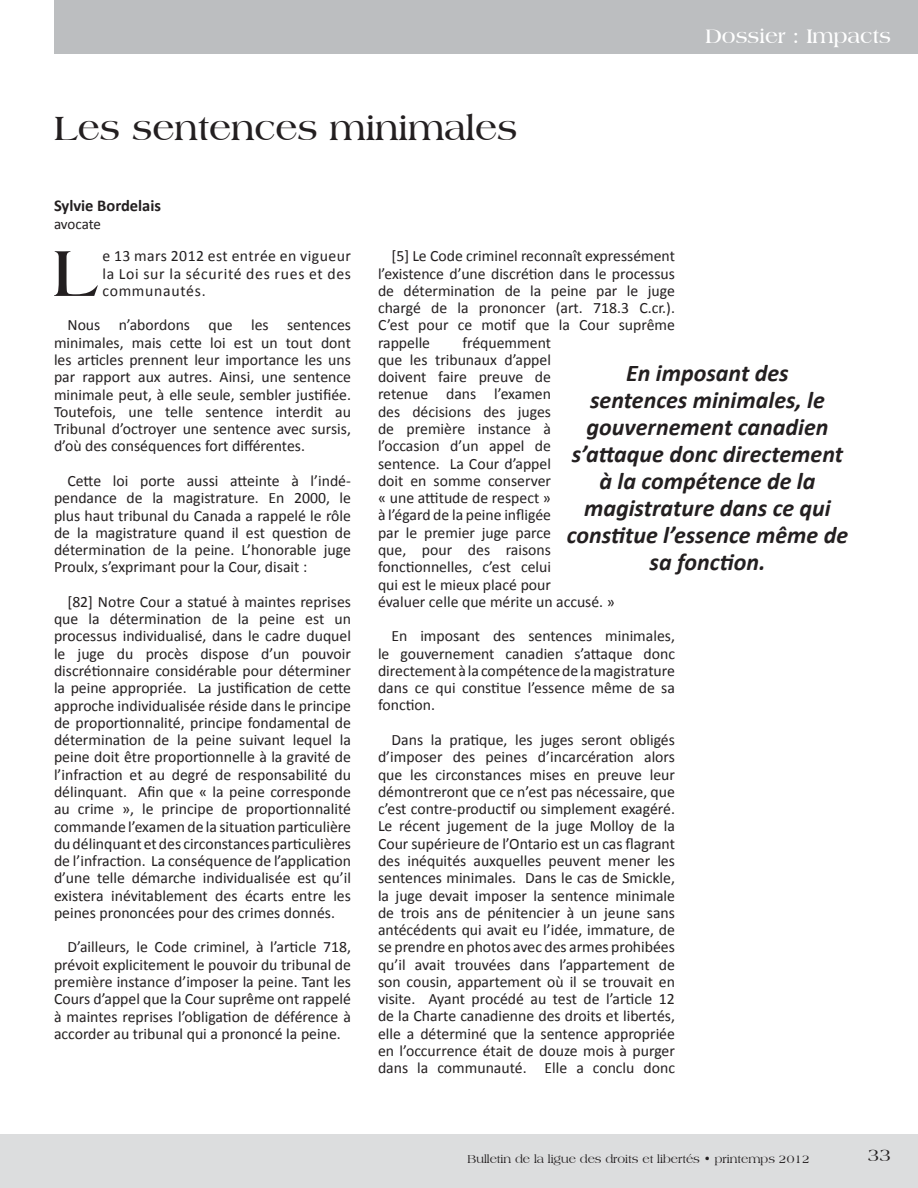
<style>
.page{position:relative;width:918px;height:1188px;background:#fff}
.page>*{position:absolute;margin:0;border:0;box-sizing:border-box;transform-origin:0 0}
.t1{font:700 68.7px "Americana BT";color:#231f20}
.t2{font:700 36px "Americana BT";color:#231f20}
.t3{font:italic 700 24px/27px "Calibri";color:#231f20;text-align:center}
.t4{font:700 21px "Americana BT";color:#fff}
.t5{font:18px "Americana BT";color:#231f20}
.t6{font:700 16.5px "Calibri";color:#231f20}
.t7{font:15.75px/17.2px "Calibri";color:#231f20;text-align:justify}
.t8{font:15px "Calibri";letter-spacing:-.01em;color:#231f20}
.t9{font:12px "Americana BT";color:#231f20}
</style>
<div class="page">
<div style="left:0;top:1134px;width:918px;height:54px;background:#dcddde"></div>
<div style="left:54px;top:0;width:864px;height:54px;background:#bcbec0"></div>
<h2 class="t2" style="left:54px;top:106px;width:465px">Les sentences minimales</h2>
<p class="t6" style="left:54px;top:195px;width:109px">Sylvie Bordelais</p>
<p class="t8" style="left:54px;top:215px;width:49px">avocate</p>
<h3 class="t4" style="left:705px;top:23px;width:187px">Dossier : Impacts</h3>
<h1 class="t1" style="left:52px;top:231px;width:47px">L</h1>
<p class="t7" style="left:102px;top:248px;width:250px">e 13 mars 2012 est entrée en vigueur la Loi sur la sécurité des rues et des communautés.</p>
<p class="t7" style="left:54px;top:317px;width:299px;text-indent:13px">Nous n’abordons que les sentences minimales, mais cette loi est un tout dont les articles prennent leur importance les uns par rapport aux autres. Ainsi, une sentence minimale peut, à elle seule, sembler justifiée.<br>Toutefois, une telle sentence interdit au Tribunal d’octroyer une sentence avec sursis, d’où des conséquences fort différentes.</p>
<p class="t7" style="left:54px;top:472px;width:299px;text-indent:13px">Cette loi porte aussi atteinte à l’indé&shy;pendance de la magistrature. En 2000, le plus haut tribunal du Canada a rappelé le rôle de la magistrature quand il est question de détermination de la peine. L’honorable juge Proulx, s’exprimant pour la Cour, disait :</p>
<p class="t7" style="left:54px;top:593px;width:299px;text-indent:13px">[82] Notre Cour a statué à maintes reprises que la détermination de la peine est un processus individualisé, dans le cadre duquel le juge du procès dispose d’un pouvoir discrétionnaire considérable pour déterminer la peine appropriée. La justification de cette approche individualisée réside dans le principe de proportionnalité, principe fondamental de détermination de la peine suivant lequel la peine doit être proportionnelle à la gravité de l’infraction et au degré de responsabilité du délinquant. Afin que « la peine corresponde au crime », le principe de proportionnalité commande l’examen de la situation particulière du délinquant et des circonstances particulières de l’infraction. La conséquence de l’application d’une telle démarche individualisée est qu’il existera inévitablement des écarts entre les peines prononcées pour des crimes donnés.</p>
<p class="t7" style="left:54px;top:939px;width:299px;text-indent:13px">D’ailleurs, le Code criminel, à l’article 718, prévoit explicitement le pouvoir du tribunal de première instance d’imposer la peine. Tant les Cours d’appel que la Cour suprême ont rappelé à maintes reprises l’obligation de déférence à accorder au tribunal qui a prononcé la peine.</p>
<p class="t7" style="left:378px;top:247px;width:299px;text-indent:13px">[5] Le Code criminel reconnaît expressément l’existence d’une discrétion dans le processus de détermination de la peine par le juge chargé de la prononcer (art. 718.3 C.cr.).<br>C’est pour ce motif que la Cour suprême rappelle</p>
<p class="t7" style="left:378px;top:334px;width:238px;text-align:left;text-indent:84px">fréquemment<br>que les tribunaux d’appel<br>doivent faire preuve de<br>retenue dans l’examen<br>des décisions des juges<br>de première instance à l’occasion d’un appel de sentence. La Cour d’appel<br>doit en somme conserver<br>« une attitude de respect »<br>à l’égard de la peine infligée<br>par le premier juge parce<br>que, pour des raisons fonctionnelles, c’est celui<br>qui est le mieux placé pour<br>évaluer celle que mérite un accusé. »</p>
<p class="t7" style="left:378px;top:628px;width:299px;text-indent:13px">En imposant des sentences minimales, le gouvernement canadien s’attaque donc directement à la compétence de la magistrature dans ce qui constitue l’essence même de sa fonction.</p>
<p class="t7" style="left:378px;top:731px;width:299px;text-indent:13px">Dans la pratique, les juges seront obligés d’imposer des peines d’incarcération alors que les circonstances mises en preuve leur démontreront que ce n’est pas nécessaire, que c’est contre-productif ou simplement exagéré.<br>Le récent jugement de la juge Molloy de la Cour supérieure de l’Ontario est un cas flagrant des inéquités auxquelles peuvent mener les sentences minimales. Dans le cas de Smickle, la juge devait imposer la sentence minimale de trois ans de pénitencier à un jeune sans antécédents qui avait eu l’idée, immature, de se prendre en photos avec des armes prohibées qu’il avait trouvées dans l’appartement de son cousin, appartement où il se trouvait en visite. Ayant procédé au test de l’article 12 de la Charte canadienne des droits et libertés, elle a déterminé que la sentence appropriée en l’occurrence était de douze mois à purger dans la communauté. Elle a conclu donc</p>
<h3 class="t3" style="left:567px;top:360px;width:283px">En imposant des<br>sentences minimales, le gouvernement canadien s’attaque donc directement à la compétence de la magistrature dans ce qui constitue l’essence même de sa fonction.</h3>
<p class="t9" style="left:468px;top:1152px;width:344px">Bulletin de la ligue des droits et libertés • printemps 2012</p>
<p class="t5" style="left:868px;top:1144px;width:25px">33</p>
</div>
